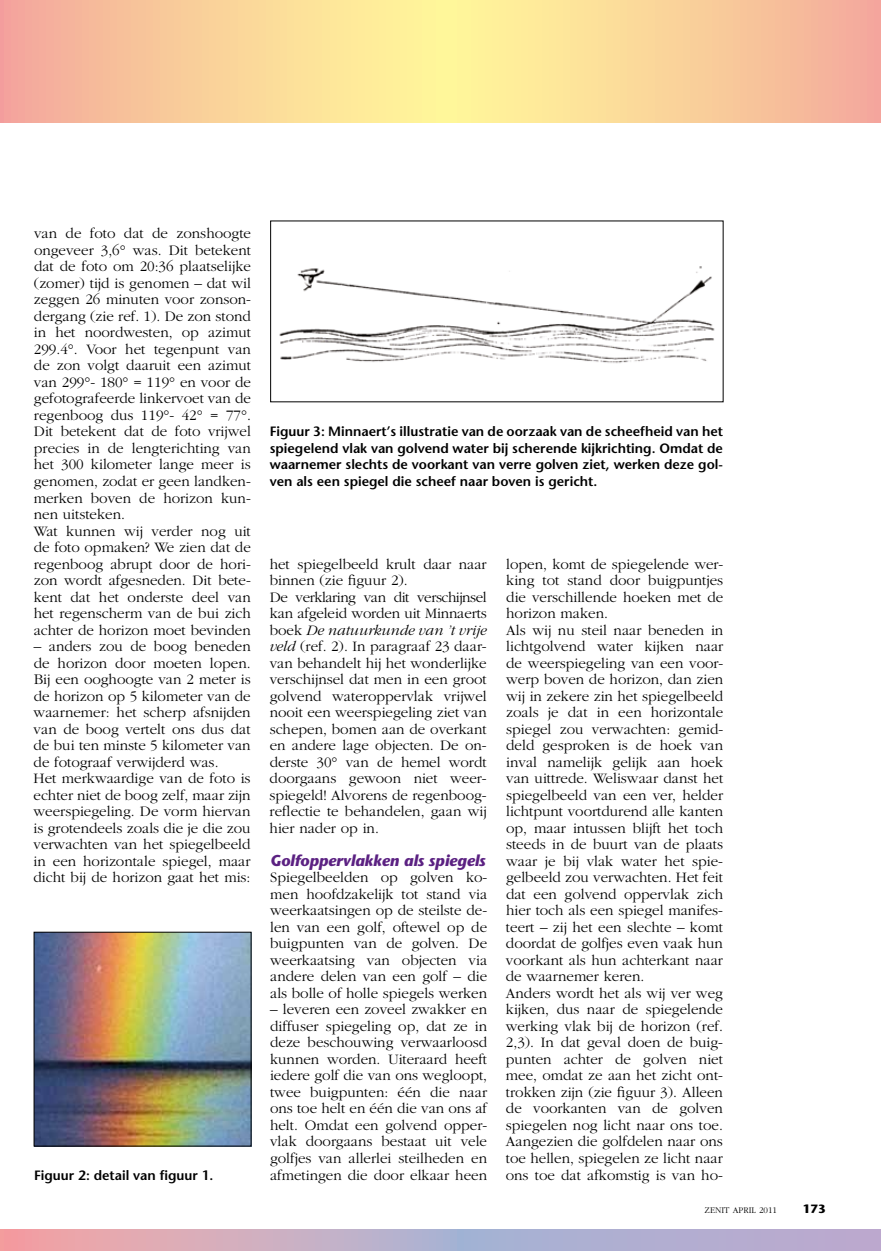
<style>
.page{position:relative;width:881px;height:1251px;background:#fff}
.page>*{position:absolute;margin:0;border:0;box-sizing:border-box;transform-origin:0 0}
.t1{font:italic 700 15.75px "Stone Sans";letter-spacing:-.01em;color:#5b2182}
.t2{font:300 15px/16.5px "Garamond";color:#000}
.t3{font:600 13.5px/16.5px "Stone Sans";color:#000;text-align:justify}
.t4{font:700 12px "Stone Sans";color:#000}
.t5{font:300 9px "Garamond";color:#000}
.s1{font-style:italic}
</style>
<div class="page">
<svg style="left:0;top:0;width:880px;height:123px"></svg>
<svg style="left:0;top:1229px;width:880px;height:21px"></svg>
<img style="left:36px;top:933px;width:213px;height:211px">
<img style="left:279px;top:266px;width:436px;height:98px">
<p class="t2" style="left:34px;top:225px;width:219px">van de foto dat de zonshoogte ongeveer 3,6° was. Dit betekent dat de foto om 20:36 plaatselijke (zomer) tijd is genomen – dat wil zeggen 26 minuten voor zonson&shy;dergang (zie ref. 1). De zon stond in het noordwesten, op azimut<br>299.4°. Voor het tegenpunt van de zon volgt daaruit een azimut van 299°- 180° = 119° en voor de gefotografeerde linkervoet van de regenboog dus 119°- 42° = 77°.<br>Dit betekent dat de foto vrijwel precies in de lengterichting van het 300 kilometer lange meer is genomen, zodat er geen landken&shy;merken boven de horizon kun&shy;nen uitsteken.<br>Wat kunnen wij verder nog uit de foto opmaken? We zien dat de regenboog abrupt door de hori&shy;zon wordt afgesneden. Dit bete&shy;kent dat het onderste deel van het regenscherm van de bui zich achter de horizon moet bevinden</p>
<p class="t2" style="left:33px;top:638px;width:219px">– anders zou de boog beneden de horizon door moeten lopen.<br>Bij een ooghoogte van 2 meter is de horizon op 5 kilometer van de waarnemer: het scherp afsnijden van de boog vertelt ons dus dat de bui ten minste 5 kilometer van de fotograaf verwijderd was.<br>Het merkwaardige van de foto is echter niet de boog zelf, maar zijn weerspiegeling. De vorm hiervan is grotendeels zoals die je die zou verwachten van het spiegelbeeld in een horizontale spiegel, maar dicht bij de horizon gaat het mis:</p>
<p class="t3" style="left:269px;top:423px;width:454px">Figuur 3: Minnaert’s illustratie van de oorzaak van de scheefheid van het spiegelend vlak van golvend water bij scherende kijkrichting. Omdat de waarnemer slechts de voorkant van verre golven ziet, werken deze gol&shy;ven als een spiegel die scheef naar boven is gericht.</p>
<p class="t2" style="left:269px;top:555px;width:218px">het spiegelbeeld krult daar naar binnen (zie figuur 2).<br>De verklaring van dit verschijnsel kan afgeleid worden uit Minnaerts boek <span class="s1">De natuurkunde van ’t vrije veld</span> (ref. 2). In paragraaf 23 daar&shy;van behandelt hij het wonderlijke verschijnsel dat men in een groot golvend wateroppervlak vrijwel nooit een weerspiegeling ziet van schepen, bomen aan de overkant en andere lage objecten. De on&shy;derste 30° van de hemel wordt doorgaans gewoon niet weer&shy;spiegeld! Alvorens de regenboog&shy;reflectie te behandelen, gaan wij hier nader op in.</p>
<p class="t1" style="left:270px;top:850px;width:217px">Golfoppervlakken als spiegels</p>
<p class="t2" style="left:270px;top:869px;width:218px;text-align:justify">Spiegelbeelden op golven ko&shy;men hoofdzakelijk tot stand via weerkaatsingen op de steilste de&shy;len van een golf, oftewel op de buigpunten van de golven. De weerkaatsing van objecten via andere delen van een golf – die als bolle of holle spiegels werken</p>
<p class="t2" style="left:270px;top:1001px;width:218px;text-align:justify">– leveren een zoveel zwakker en diffuser spiegeling op, dat ze in deze beschouwing verwaarloosd kunnen worden. Uiteraard heeft iedere golf die van ons wegloopt, twee buigpunten: één die naar ons toe helt en één die van ons af helt. Omdat een golvend opper&shy;vlak doorgaans bestaat uit vele golfjes van allerlei steilheden en afmetingen die door elkaar heen</p>
<p class="t2" style="left:505px;top:555px;width:219px">lopen, komt de spiegelende wer&shy;king tot stand door buigpuntjes die verschillende hoeken met de horizon maken.<br>Als wij nu steil naar beneden in lichtgolvend water kijken naar de weerspiegeling van een voor&shy;werp boven de horizon, dan zien wij in zekere zin het spiegelbeeld zoals je dat in een horizontale spiegel zou verwachten: gemid&shy;deld gesproken is de hoek van inval namelijk gelijk aan hoek van uittrede. Weliswaar danst het spiegelbeeld van een ver, helder lichtpunt voortdurend alle kanten op, maar intussen blijft het toch steeds in de buurt van de plaats waar je bij vlak water het spie&shy;gelbeeld zou verwachten. Het feit dat een golvend oppervlak zich hier toch als een spiegel manifes&shy;teert – zij het een slechte – komt doordat de golfjes even vaak hun voorkant als hun achterkant naar de waarnemer keren.<br>Anders wordt het als wij ver weg kijken, dus naar de spiegelende werking vlak bij de horizon (ref.<br>2,3). In dat geval doen de buig&shy;punten achter de golven niet mee, omdat ze aan het zicht ont&shy;trokken zijn (zie figuur 3). Alleen de voorkanten van de golven spiegelen nog licht naar ons toe.<br>Aangezien die golfdelen naar ons toe hellen, spiegelen ze licht naar</p>
<p class="t3" style="left:34px;top:1166px;width:181px">Figuur 2: detail van figuur 1.</p>
<p class="t2" style="left:505px;top:1166px;width:218px">ons toe dat afkomstig is van ho-</p>
<p class="t5" style="left:704px;top:1204px;width:74px">ZENIT april 2011</p>
<p class="t4" style="left:802px;top:1200px;width:24px">173</p>
</div>
